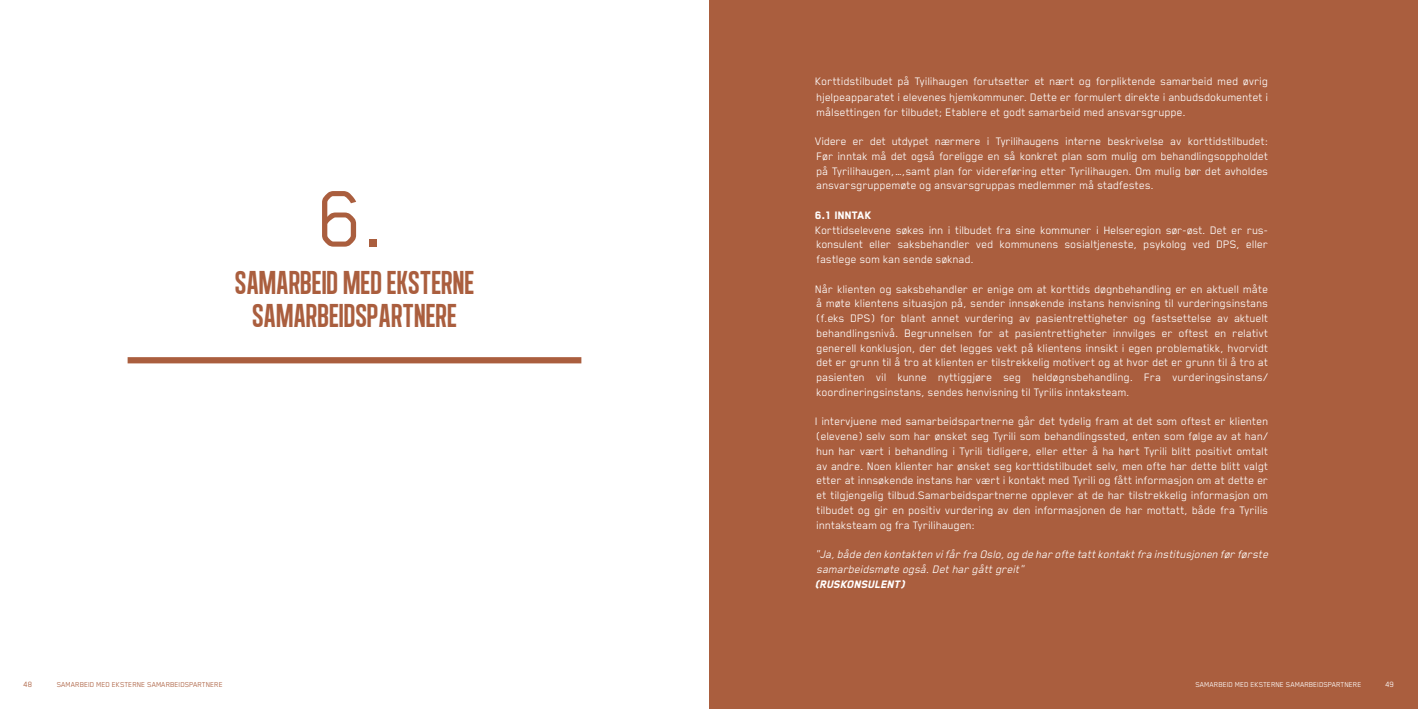
<style>
.page{position:relative;width:1418px;height:709px;background:#fff}
.page>*{position:absolute;margin:0;border:0;box-sizing:border-box;transform-origin:0 0}
.t1{font:91.25px "Blender Pro";color:#aa5e3e}
.t2{font:33.75px "Algre Sans NC";color:#aa5e3e}
.t3{font:12.5px/14.8px "Blender Pro";color:#fff;text-align:justify}
.t4{font:italic 12.5px/15px "Blender Pro";color:#fff}
.t5{font:italic 800 12.5px "Blender Pro";color:#fff}
.t6{font:800 12.5px "Blender Pro";color:#fff}
.t7{font:8.75px "Blender Pro";color:#aa5e3e}
.t8{font:8.75px "Blender Pro";color:#fff}
.t9{font:8.12px "Blender Pro";color:#aa5e3e}
.t10{font:8.12px "Blender Pro";color:#fff}
</style>
<div class="page">
<div style="left:709px;top:0;width:708px;height:709px;background:#aa5e3e"></div>
<div style="left:128px;top:357px;width:453px;height:6px;background:#aa5e3e"></div>
<h1 class="t1" style="left:320px;top:167px;width:70px">6.</h1>
<h2 class="t2" style="left:235px;top:264px;width:53px">SAMARBEID</h2>
<h2 class="t2" style="left:343px;top:264px;width:56px">MED EKSTERNE</h2>
<h2 class="t2" style="left:252px;top:298px;width:54px">SAMARBEIDSPARTNERE</h2>
<p class="t7" style="left:24px;top:679px;width:10px">48</p>
<p class="t9" style="left:57px;top:679px;width:10px">Samarbeid</p>
<p class="t9" style="left:97px;top:679px;width:6px">med</p>
<p class="t9" style="left:112px;top:679px;width:6px">eksterne</p>
<p class="t9" style="left:147px;top:679px;width:6px">samarbeidspartnere</p>
<p class="t3" style="left:815px;top:74px;width:454px">Korttidstilbudet på Tyilihaugen forutsetter et nært og forpliktende samarbeid med øvrig hjelpeapparatet i elevenes hjemkommuner. Dette er formulert direkte i anbudsdokumentet i målsettingen for tilbudet; Etablere et godt samarbeid med ansvarsgruppe.</p>
<p class="t3" style="left:815px;top:133px;width:454px">Videre er det utdypet nærmere i Tyrilihaugens interne beskrivelse av korttidstilbudet:<br>Før inntak må det også foreligge en så konkret plan som mulig om behandlingsoppholdet på Tyrilihaugen,…,samt plan for videreføring etter Tyrilihaugen. Om mulig bør det avholdes ansvarsgruppemøte og ansvarsgruppas medlemmer må stadfestes.</p>
<p class="t6" style="left:815px;top:208px;width:58px">6.1 INNTAK</p>
<p class="t3" style="left:815px;top:222px;width:454px">Korttidselevene søkes inn i tilbudet fra sine kommuner i Helseregion sør-øst. Det er rus&shy;konsulent eller saksbehandler ved kommunens sosialtjeneste, psykolog ved DPS, eller fastlege som kan sende søknad.</p>
<p class="t3" style="left:815px;top:281px;width:454px">Når klienten og saksbehandler er enige om at korttids døgnbehandling er en aktuell måte å møte klientens situasjon på, sender innsøkende instans henvisning til vurderingsinstans (f.eks DPS) for blant annet vurdering av pasientrettigheter og fastsettelse av aktuelt behandlingsnivå. Begrunnelsen for at pasientrettigheter innvilges er oftest en relativt generell konklusjon, der det legges vekt på klientens innsikt i egen problematikk, hvorvidt det er grunn til å tro at klienten er tilstrekkelig motivert og at hvor det er grunn til å tro at pasienten vil kunne nyttiggjøre seg heldøgnsbehandling. Fra vurderingsinstans/ koordineringsinstans, sendes henvisning til Tyrilis inntaksteam.</p>
<p class="t3" style="left:815px;top:414px;width:454px">I intervjuene med samarbeidspartnerne går det tydelig fram at det som oftest er klienten (elevene) selv som har ønsket seg Tyrili som behandlingssted, enten som følge av at han/ hun har vært i behandling i Tyrili tidligere, eller etter å ha hørt Tyrili blitt positivt omtalt av andre. Noen klienter har ønsket seg korttidstilbudet selv, men ofte har dette blitt valgt etter at innsøkende instans har vært i kontakt med Tyrili og fått informasjon om at dette er et tilgjengelig tilbud.Samarbeidspartnerne opplever at de har tilstrekkelig informasjon om tilbudet og gir en positiv vurdering av den informasjonen de har mottatt, både fra Tyrilis inntaksteam og fra Tyrilihaugen:</p>
<p class="t4" style="left:815px;top:546px;width:457px">“Ja,både den kontakten vifår fra Oslo,og de har ofte tattkontaktfra institusjonen før første samarbeidsmøte også.Dethar gåttgreit”</p>
<p class="t5" style="left:815px;top:577px;width:94px">(RUSKONSULENT)</p>
<p class="t10" style="left:1195px;top:679px;width:10px">Samarbeid</p>
<p class="t10" style="left:1235px;top:679px;width:6px">med</p>
<p class="t10" style="left:1250px;top:679px;width:6px">eksterne</p>
<p class="t10" style="left:1286px;top:679px;width:6px">samarbeidspartnere</p>
<p class="t8" style="left:1385px;top:679px;width:10px">49</p>
</div>
